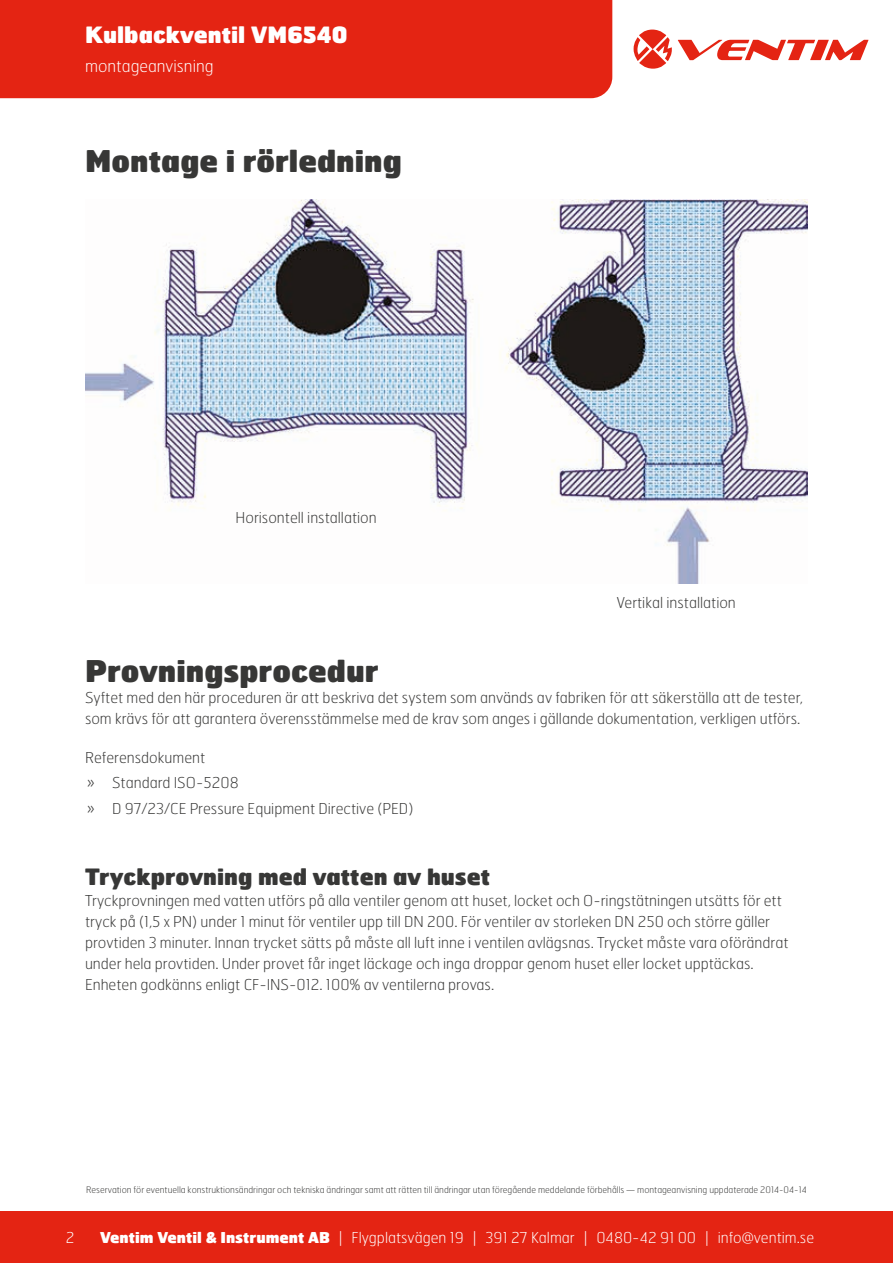
<style>
.page{position:relative;width:893px;height:1263px;background:#fff}
.page>*{position:absolute;margin:0;border:0;box-sizing:border-box;transform-origin:0 0}
.t1{font:900 30px "Hermes FB";color:#373736}
.t2{font:900 22.5px "Hermes FB";color:#373736}
.t3{font:900 22.5px "Hermes FB";color:#fff}
.t4{font:100 16.5px "Hermes FB";color:#fff}
.t5{font:100 15px/21px "Hermes FB";color:#373736}
.t6{font:100 15px "Hermes FB";color:#fff}
.t7{font:100 9px "Hermes FB";color:#373736}
.s1{font-weight:900}
</style>
<div class="page">
<div style="left:0;top:1212px;width:893px;height:51px;background:#e42413"></div>
<div style="left:0;top:0;width:612px;height:98px;background:#e42413"></div>
<svg style="left:634px;top:30px;width:38px;height:39px"></svg>
<svg style="left:678px;top:40px;width:190px;height:20px"></svg>
<img style="left:85px;top:200px;width:723px;height:383px">
<h2 class="t3" style="left:85px;top:20px;width:264px">Kulbackventil VM6540</h2>
<p class="t4" style="left:85px;top:55px;width:130px">montageanvisning</p>
<h1 class="t1" style="left:85px;top:141px;width:318px">Montage i rörledning</h1>
<p class="t5" style="left:236px;top:507px;width:143px">Horisontell installation</p>
<p class="t5" style="left:616px;top:592px;width:121px">Vertikal installation</p>
<h1 class="t1" style="left:85px;top:651px;width:295px">Provningsprocedur</h1>
<p class="t5" style="left:85px;top:687px;width:719px">Syftet med den här proceduren är att beskriva det system som används av fabriken för att säkerställa att de tester, som krävs för att garantera överensstämmelse med de krav som anges i gällande dokumentation, verkligen utförs.</p>
<p class="t5" style="left:85px;top:745px;width:330px;line-height:25.2px">Referensdokument<br>» Standard ISO-5208<br>» D 97/23/CE Pressure Equipment Directive (PED)</p>
<h2 class="t2" style="left:85px;top:861px;width:407px">Tryckprovning med vatten av huset</h2>
<p class="t5" style="left:85px;top:889px;width:705px">Tryckprovningen med vatten utförs på alla ventiler genom att huset, locket och O-ringstätningen utsätts för ett tryck på (1,5 x PN) under 1 minut för ventiler upp till DN 200. För ventiler av storleken DN 250 och större gäller provtiden 3 minuter. Innan trycket sätts på måste all luft inne i ventilen avlägsnas. Trycket måste vara oförändrat under hela provtiden. Under provet får inget läckage och inga droppar genom huset eller locket upptäckas.<br>Enheten godkänns enligt CF-INS-012. 100% av ventilerna provas.</p>
<p class="t6" style="left:66px;top:1228px;width:10px">2</p>
<p class="t7" style="left:86px;top:1184px;width:722px">Reservation för eventuella konstruktionsändringar och tekniska ändringar samt att rätten till ändringar utan föregående meddelande förbehålls — montageanvisning uppdaterade 2014-04-14</p>
<p class="t6" style="left:100px;top:1228px;width:716px"><span class="s1">Ventim Ventil &amp; Instrument AB</span> | Flygplatsvägen 19 | 391 27 Kalmar | 0480-42 91 00 | info@ventim.se</p>
</div>
